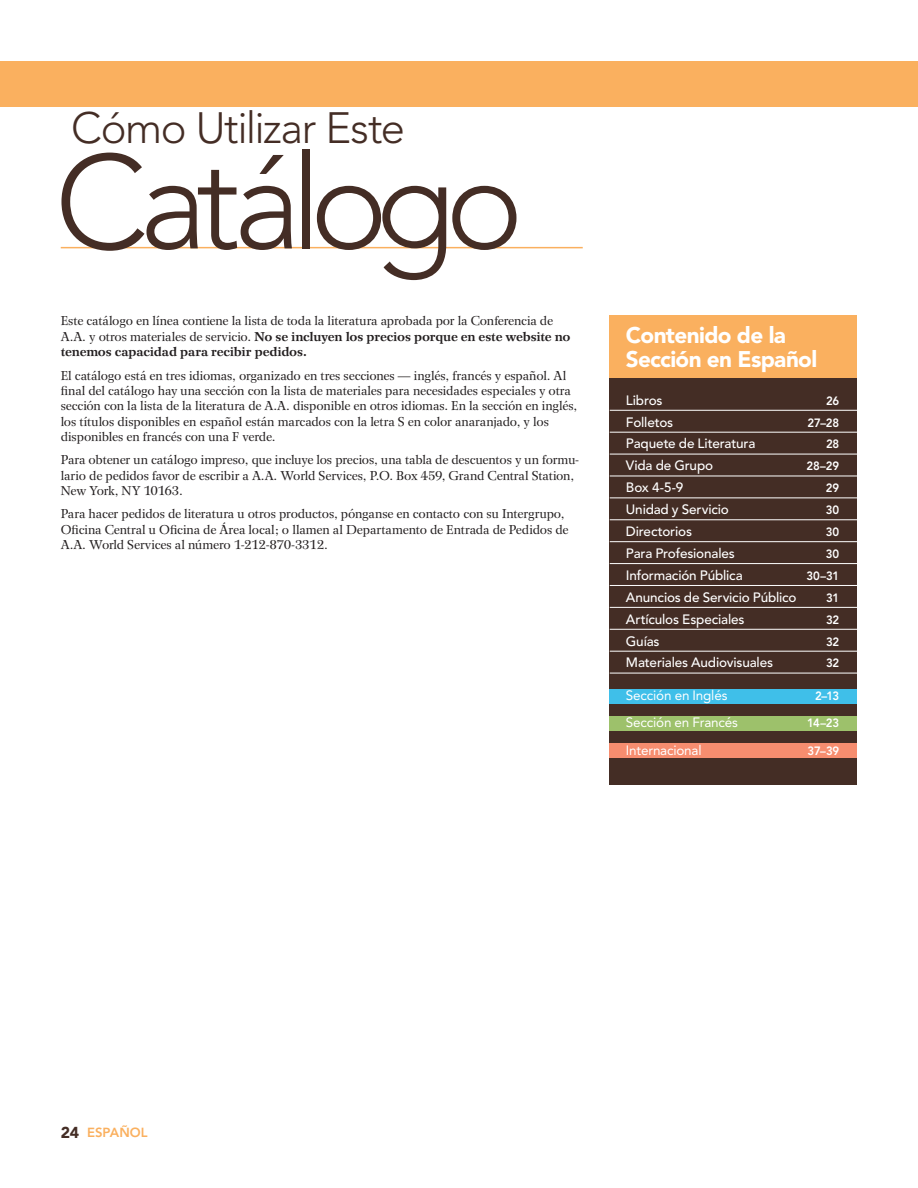
<style>
.page{position:relative;width:918px;height:1188px;background:#fff}
.page>*{position:absolute;margin:0;border:0;box-sizing:border-box;transform-origin:0 0}
.t1{font:300 132px "Avenir";letter-spacing:-.085em;color:#442d25}
.t2{font:300 43.5px "Avenir";letter-spacing:-.035em;color:#442d25}
.t3{font:900 22.5px/23.2px "Avenir";letter-spacing:-.03em;color:#fff}
.t4{font:500 13.5px "Avenir";letter-spacing:-.01em;color:#fff}
.t5{font:13.5px "Avenir";letter-spacing:-.015em;color:#fff}
.t6{font:800 13.2px "Avenir";letter-spacing:.005em;color:#fab05f}
.t7{font:12.75px/15.5px "Wilke";letter-spacing:-.005em;color:#231f20}
.t8{font:800 12px "Avenir";letter-spacing:-.025em;color:#fff;scale:.95 1}
.s1{font-weight:700}
.s2{font-weight:900;font-size:15.75px;color:#442d25}
</style>
<div class="page">
<div style="left:0;top:61px;width:911px;height:46px;background:#fab05f"></div>
<div style="left:911px;top:61px;width:7px;height:46px;background:#fab05f"></div>
<hr style="left:61px;top:247px;width:522px;height:1px;background:#fab05f">
<div style="left:610px;top:316px;width:247px;height:468px;background:#442d25"></div>
<div style="left:610px;top:689px;width:247px;height:15px;background:#3fbfe9"></div>
<div style="left:610px;top:716px;width:247px;height:14px;background:#9dc16b"></div>
<div style="left:610px;top:743px;width:247px;height:15px;background:#f68d6f"></div>
<div style="left:610px;top:316px;width:247px;height:62px;background:#fab05f"></div>
<hr style="left:610px;top:410px;width:247px;height:1px;background:#fff">
<hr style="left:610px;top:432px;width:247px;height:1px;background:#fff">
<hr style="left:610px;top:454px;width:247px;height:1px;background:#fff">
<hr style="left:610px;top:476px;width:247px;height:1px;background:#fff">
<hr style="left:610px;top:498px;width:247px;height:1px;background:#fff">
<hr style="left:610px;top:520px;width:247px;height:1px;background:#fff">
<hr style="left:610px;top:541px;width:247px;height:1px;background:#fff">
<hr style="left:610px;top:563px;width:247px;height:1px;background:#fff">
<hr style="left:610px;top:585px;width:247px;height:1px;background:#fff">
<hr style="left:610px;top:607px;width:247px;height:1px;background:#fff">
<hr style="left:610px;top:629px;width:247px;height:1px;background:#fff">
<hr style="left:610px;top:651px;width:247px;height:1px;background:#fff">
<hr style="left:610px;top:673px;width:247px;height:1px;background:#fff">
<h2 class="t2" style="left:71px;top:110px;width:335px">Cómo Utilizar Este</h2>
<h1 class="t1" style="left:55px;top:149px;width:470px">Catálogo</h1>
<p class="t7" style="left:61px;top:315px;width:511px">Este catálogo en línea contiene la lista de toda la literatura aprobada por la Conferencia de<br>A.A. y otros materiales de servicio. <span class="s1">No se incluyen los precios porque en este website no tenemos capacidad para recibir pedidos.</span></p>
<p class="t7" style="left:61px;top:369px;width:518px">El catálogo está en tres idiomas, organizado en tres secciones — inglés, francés y español. Al final del catálogo hay una sección con la lista de materiales para necesidades especiales y otra sección con la lista de la literatura de A.A. disponible en otros idiomas. En la sección en inglés, los títulos disponibles en español están marcados con la letra S en color anaranjado, y los disponibles en francés con una F verde.</p>
<p class="t7" style="left:61px;top:454px;width:519px">Para obtener un catálogo impreso, que incluye los precios, una tabla de descuentos y un formu&shy;lario de pedidos favor de escribir a A.A. World Services, P.O. Box 459, Grand Central Station,<br>New York, NY 10163.</p>
<p class="t7" style="left:61px;top:508px;width:509px">Para hacer pedidos de literatura u otros productos, pónganse en contacto con su Intergrupo,<br>Oficina Central u Oficina de Área local; o llamen al Departamento de Entrada de Pedidos de<br>A.A. World Services al número 1-212-870-3312.</p>
<h3 class="t3" style="left:626px;top:326px;width:193px">Contenido de la<br>Sección en Español</h3>
<p class="t4" style="left:626px;top:394px;width:38px">Libros</p>
<p class="t8" style="left:826px;top:396px;width:15px">26</p>
<p class="t4" style="left:626px;top:416px;width:49px">Folletos</p>
<p class="t8" style="left:808px;top:418px;width:35px">27–28</p>
<p class="t4" style="left:626px;top:438px;width:131px">Paquete de Literatura</p>
<p class="t8" style="left:826px;top:439px;width:15px">28</p>
<p class="t4" style="left:626px;top:460px;width:89px">Vida de Grupo</p>
<p class="t8" style="left:807px;top:461px;width:36px">28–29</p>
<p class="t4" style="left:626px;top:482px;width:59px">Box 4-5-9</p>
<p class="t8" style="left:826px;top:483px;width:16px">29</p>
<p class="t4" style="left:626px;top:504px;width:104px">Unidad y Servicio</p>
<p class="t8" style="left:826px;top:505px;width:16px">30</p>
<p class="t4" style="left:626px;top:526px;width:68px">Directorios</p>
<p class="t8" style="left:826px;top:527px;width:16px">30</p>
<p class="t4" style="left:626px;top:548px;width:110px">Para Profesionales</p>
<p class="t8" style="left:826px;top:549px;width:16px">30</p>
<p class="t4" style="left:626px;top:570px;width:118px">Información Pública</p>
<p class="t8" style="left:806px;top:571px;width:36px">30–31</p>
<p class="t4" style="left:626px;top:592px;width:172px">Anuncios de Servicio Público</p>
<p class="t8" style="left:826px;top:593px;width:15px">31</p>
<p class="t4" style="left:626px;top:613px;width:120px">Artículos Especiales</p>
<p class="t8" style="left:826px;top:615px;width:15px">32</p>
<p class="t4" style="left:626px;top:635px;width:35px">Guías</p>
<p class="t8" style="left:826px;top:637px;width:15px">32</p>
<p class="t4" style="left:626px;top:657px;width:149px">Materiales Audiovisuales</p>
<p class="t8" style="left:826px;top:658px;width:15px">32</p>
<p class="t5" style="left:626px;top:690px;width:103px">Sección en Inglés</p>
<p class="t8" style="left:815px;top:691px;width:27px">2–13</p>
<p class="t5" style="left:626px;top:717px;width:113px">Sección en Francés</p>
<p class="t8" style="left:807px;top:718px;width:35px">14–23</p>
<p class="t5" style="left:626px;top:745px;width:77px">Internacional</p>
<p class="t8" style="left:808px;top:746px;width:35px">37–39</p>
<p class="t6" style="left:61px;top:1127px;width:88px"><span class="s2">24</span> ESPAÑOL</p>
</div>
